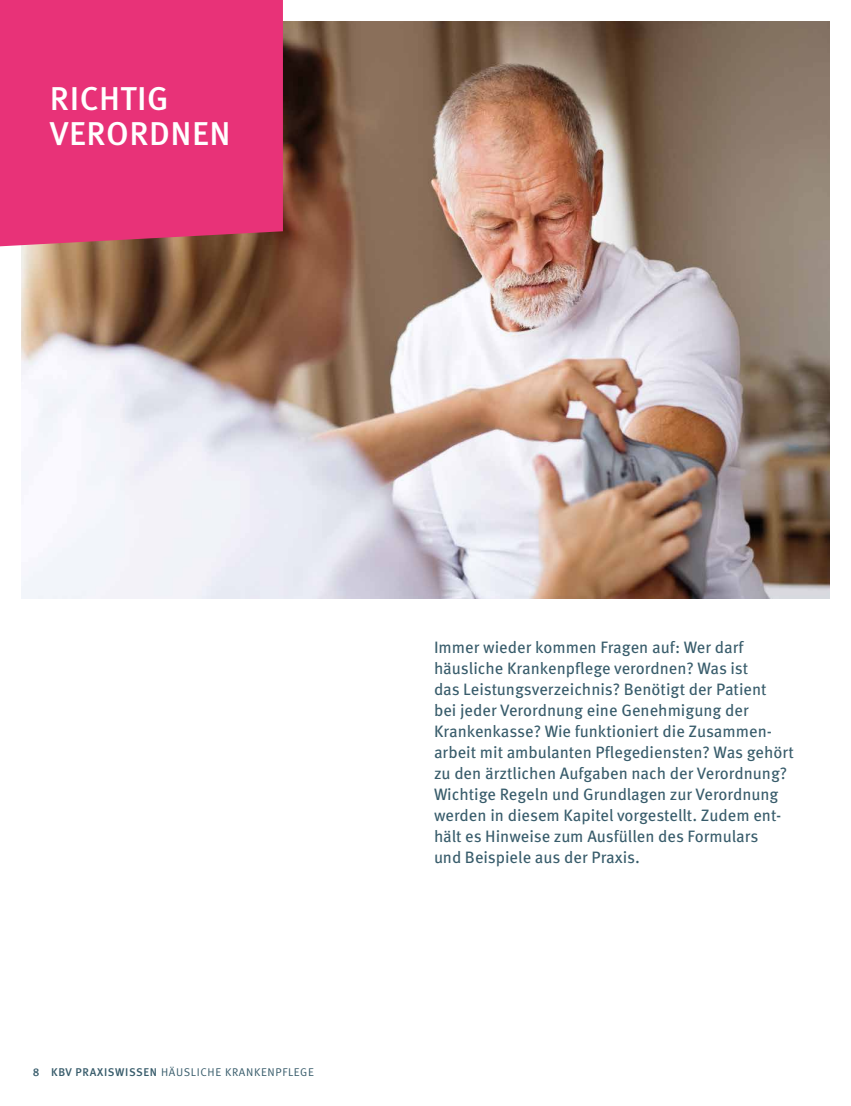
<style>
.page{position:relative;width:851px;height:1106px;background:#fff}
.page>*{position:absolute;margin:0;border:0;box-sizing:border-box;transform-origin:0 0}
.t1{font:500 33px/34.5px "Meta Pro";letter-spacing:.015em;color:#fff}
.t2{font:16.5px/21px "Meta Pro";color:#385c6b}
.t3{font:11.25px "Meta Pro Norm";letter-spacing:.06em;color:#385c6b}
.s1{font-family:"Meta Pro";font-weight:500}
</style>
<div class="page">
<img style="left:21px;top:21px;width:808px;height:577px">
<div style="left:0;top:0;width:283px;height:246px;background:#e83278"></div>
<h1 class="t1" style="left:50px;top:79px;width:182px">RICHTIG<br>VERORDNEN</h1>
<p class="t3" style="left:33px;top:1063px;width:282px"><span class="s1">8 KBV PRAXISWISSEN</span> HÄUSLICHE KRANKENPFLEGE</p>
<p class="t2" style="left:434px;top:636px;width:361px">Immer wieder kommen Fragen auf: Wer darf häusliche Krankenpflege verordnen? Was ist<br>das Leistungsverzeichnis? Benötigt der Patient<br>bei jeder Verordnung eine Genehmigung der Krankenkasse? Wie funktioniert die Zusammen&shy;arbeit mit ambulanten Pflegediensten? Was gehört zu den ärztlichen Aufgaben nach der Verordnung?<br>Wichtige Regeln und Grundlagen zur Verordnung werden in diesem Kapitel vorgestellt. Zudem ent&shy;hält es Hinweise zum Ausfüllen des Formulars<br>und Beispiele aus der Praxis.</p>
</div>
